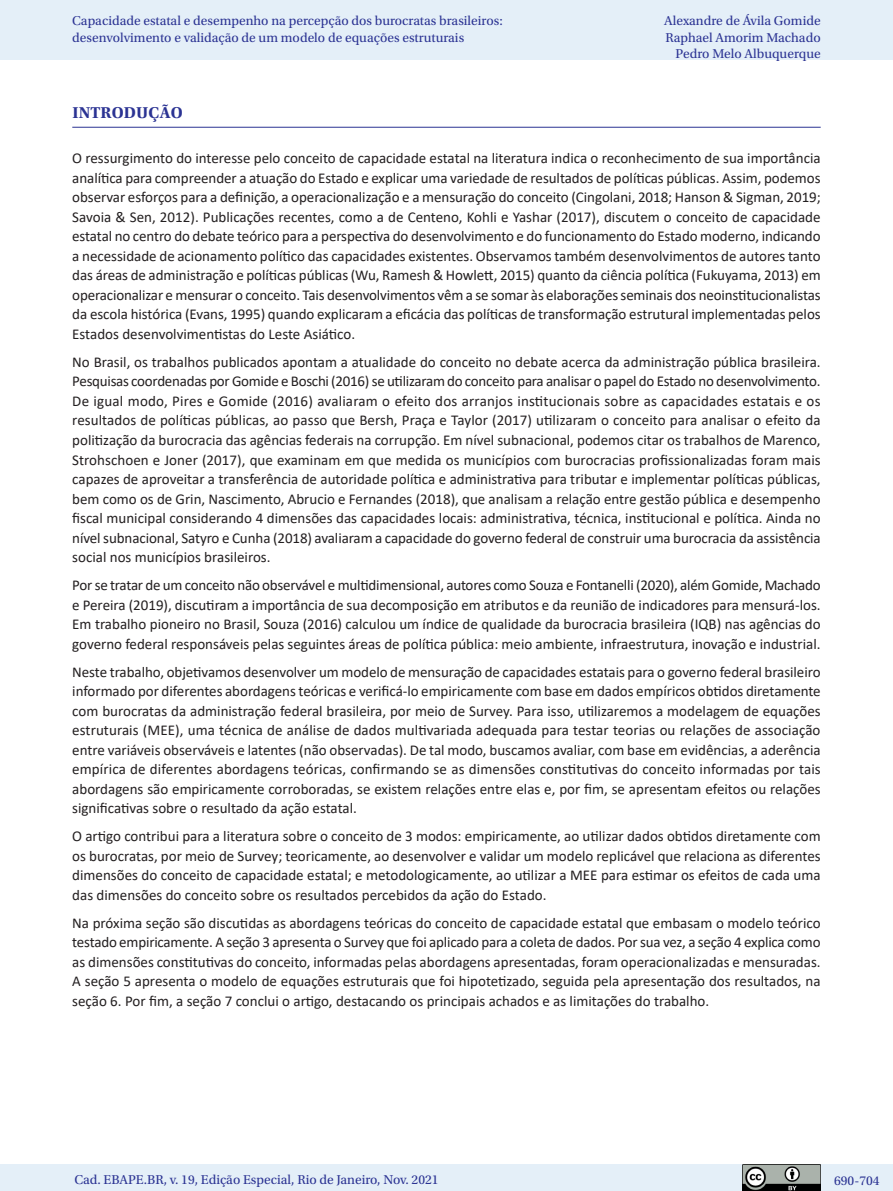
<style>
.page{position:relative;width:893px;height:1191px;background:#fff}
.page>*{position:absolute;margin:0;border:0;box-sizing:border-box;transform-origin:0 0}
._07_1_sub_1{font:700 16.5px "Utopia Std";letter-spacing:.01em;color:#2b3393}
._06_0_texto{font:15px/19.5px "Calibri";color:#231f20;text-align:justify}
.t1{font:13.5px/16.5px "Utopia Std";color:#2b3393}
</style>
<div class="page">
<div style="left:0;top:0;width:893px;height:60px;background:#e4eff8"></div>
<div style="left:0;top:1164px;width:893px;height:27px;background:#e4eff8"></div>
<img style="left:743px;top:1164px;width:78px;height:27px">
<hr style="left:72px;top:127px;width:749px;height:1px;background:#2b3393">
<p class="t1" style="left:72px;top:13px;width:432px">Capacidade estatal e desempenho na percepção dos burocratas brasileiros: desenvolvimento e validação de um modelo de equações estruturais</p>
<p class="t1" style="left:664px;top:13px;width:158px;text-align:right">Alexandre de Ávila Gomide<br>Raphael Amorim Machado<br>Pedro Melo Albuquerque</p>
<p class="_07_1_sub_1" style="left:72px;top:103px;width:112px">INTRODUÇÃO</p>
<p class="_06_0_texto" style="left:72px;top:148px;width:750px">O ressurgimento do interesse pelo conceito de capacidade estatal na literatura indica o reconhecimento de sua importância analítica para compreender a atuação do Estado e explicar uma variedade de resultados de políticas públicas. Assim, podemos observar esforços para a definição, a operacionalização e a mensuração do conceito (Cingolani, 2018; Hanson &amp; Sigman, 2019; Savoia &amp; Sen, 2012). Publicações recentes, como a de Centeno, Kohli e Yashar (2017), discutem o conceito de capacidade estatal no centro do debate teórico para a perspectiva do desenvolvimento e do funcionamento do Estado moderno, indicando a necessidade de acionamento político das capacidades existentes. Observamos também desenvolvimentos de autores tanto das áreas de administração e políticas públicas (Wu, Ramesh &amp; Howlett, 2015) quanto da ciência política (Fukuyama, 2013) em operacionalizar e mensurar o conceito. Tais desenvolvimentos vêm a se somar às elaborações seminais dos neoinstitucionalistas da escola histórica (Evans, 1995) quando explicaram a eficácia das políticas de transformação estrutural implementadas pelos Estados desenvolvimentistas do Leste Asiático.</p>
<p class="_06_0_texto" style="left:72px;top:352px;width:750px">No Brasil, os trabalhos publicados apontam a atualidade do conceito no debate acerca da administração pública brasileira.<br>Pesquisas coordenadas por Gomide e Boschi (2016) se utilizaram do conceito para analisar o papel do Estado no desenvolvimento.<br>De igual modo, Pires e Gomide (2016) avaliaram o efeito dos arranjos institucionais sobre as capacidades estatais e os resultados de políticas públicas, ao passo que Bersh, Praça e Taylor (2017) utilizaram o conceito para analisar o efeito da politização da burocracia das agências federais na corrupção. Em nível subnacional, podemos citar os trabalhos de Marenco, Strohschoen e Joner (2017), que examinam em que medida os municípios com burocracias profissionalizadas foram mais capazes de aproveitar a transferência de autoridade política e administrativa para tributar e implementar políticas públicas, bem como os de Grin, Nascimento, Abrucio e Fernandes (2018), que analisam a relação entre gestão pública e desempenho fiscal municipal considerando 4 dimensões das capacidades locais: administrativa, técnica, institucional e política. Ainda no nível subnacional, Satyro e Cunha (2018) avaliaram a capacidade do governo federal de construir uma burocracia da assistência social nos municípios brasileiros.</p>
<p class="_06_0_texto" style="left:72px;top:575px;width:750px">Por se tratar de um conceito não observável e multidimensional, autores como Souza e Fontanelli (2020), além Gomide, Machado e Pereira (2019), discutiram a importância de sua decomposição em atributos e da reunião de indicadores para mensurá-los.<br>Em trabalho pioneiro no Brasil, Souza (2016) calculou um índice de qualidade da burocracia brasileira (IQB) nas agências do governo federal responsáveis pelas seguintes áreas de política pública: meio ambiente, infraestrutura, inovação e industrial.</p>
<p class="_06_0_texto" style="left:72px;top:661px;width:750px">Neste trabalho, objetivamos desenvolver um modelo de mensuração de capacidades estatais para o governo federal brasileiro informado por diferentes abordagens teóricas e verificá-lo empiricamente com base em dados empíricos obtidos diretamente com burocratas da administração federal brasileira, por meio de Survey. Para isso, utilizaremos a modelagem de equações estruturais (MEE), uma técnica de análise de dados multivariada adequada para testar teorias ou relações de associação entre variáveis observáveis e latentes (não observadas). De tal modo, buscamos avaliar, com base em evidências, a aderência empírica de diferentes abordagens teóricas, confirmando se as dimensões constitutivas do conceito informadas por tais abordagens são empiricamente corroboradas, se existem relações entre elas e, por fim, se apresentam efeitos ou relações significativas sobre o resultado da ação estatal.</p>
<p class="_06_0_texto" style="left:72px;top:826px;width:750px">O artigo contribui para a literatura sobre o conceito de 3 modos: empiricamente, ao utilizar dados obtidos diretamente com os burocratas, por meio de Survey; teoricamente, ao desenvolver e validar um modelo replicável que relaciona as diferentes dimensões do conceito de capacidade estatal; e metodologicamente, ao utilizar a MEE para estimar os efeitos de cada uma das dimensões do conceito sobre os resultados percebidos da ação do Estado.</p>
<p class="_06_0_texto" style="left:72px;top:912px;width:750px">Na próxima seção são discutidas as abordagens teóricas do conceito de capacidade estatal que embasam o modelo teórico testado empiricamente. A seção 3 apresenta o Survey que foi aplicado para a coleta de dados. Por sua vez, a seção 4 explica como as dimensões constitutivas do conceito, informadas pelas abordagens apresentadas, foram operacionalizadas e mensuradas.<br>A seção 5 apresenta o modelo de equações estruturais que foi hipotetizado, seguida pela apresentação dos resultados, na seção 6. Por fim, a seção 7 conclui o artigo, destacando os principais achados e as limitações do trabalho.</p>
<p class="t1" style="left:74px;top:1171px;width:366px">Cad. EBAPE.BR, v. 19, Edição Especial, Rio de Janeiro, Nov. 2021</p>
<p class="t1" style="left:834px;top:1172px;width:47px">690-704</p>
</div>
